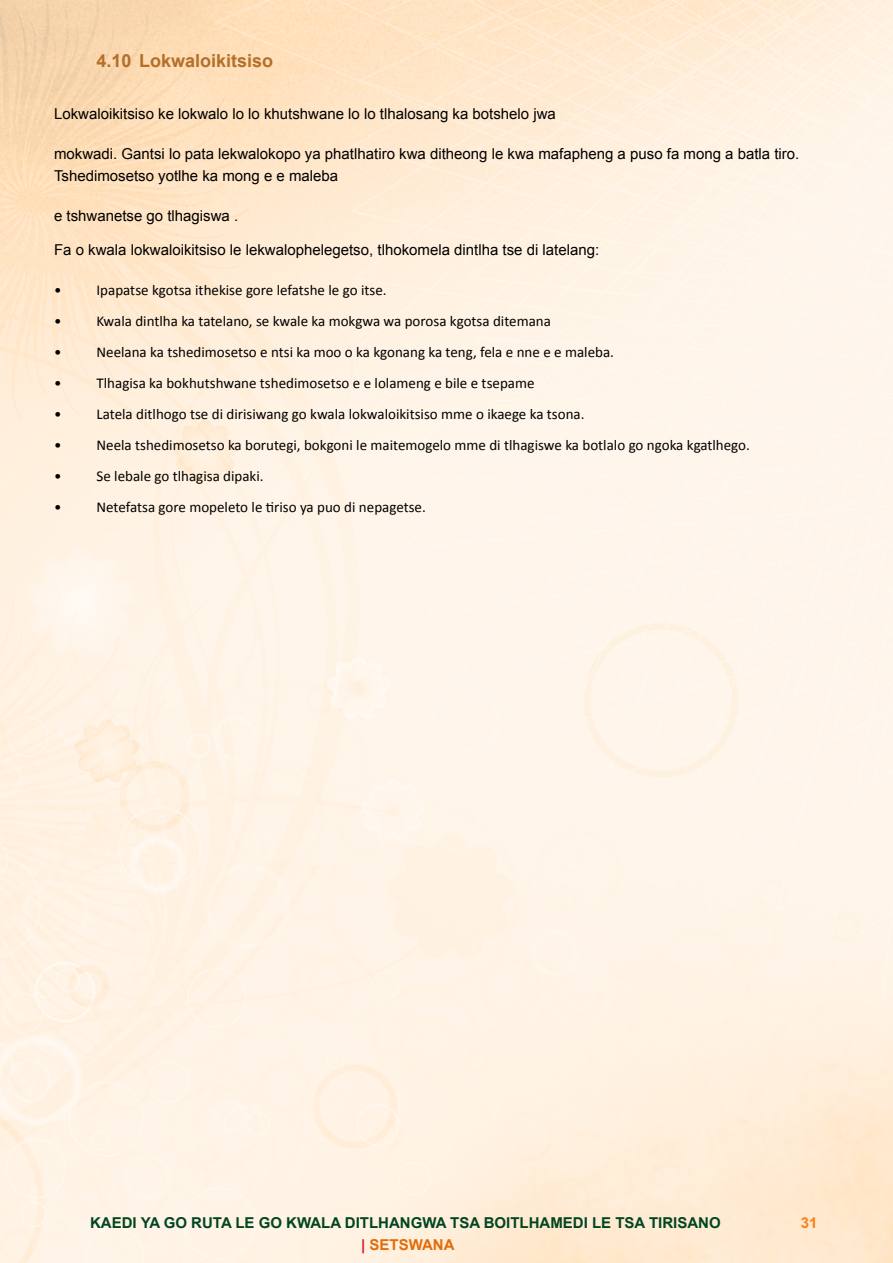
<style>
.page{position:relative;width:893px;height:1263px;background:#fff}
.page>*{position:absolute;margin:0;border:0;box-sizing:border-box;transform-origin:0 0}
.t1{font:700 18px "Arial";color:#b46f29}
.t2{font:15px "Calibri";color:#000}
.t3{font:15px/22.5px "Arial";color:#000}
.t4{font:700 15px "Arial";color:#004521}
.t5{font:700 15px "Arial";color:#e36c0a}
.t6{font:700 15px "Arial";color:#f58220}
.s1{color:#d2232a}
</style>
<div class="page">
<p class="t1" style="left:97px;top:49px;width:178px">4.10 Lokwaloikitsiso</p>
<p class="t3" style="left:54px;top:103px;width:503px">Lokwaloikitsiso ke lokwalo lo lo khutshwane lo lo tlhalosang ka botshelo jwa</p>
<p class="t3" style="left:54px;top:143px;width:747px">mokwadi. Gantsi lo pata lekwalokopo ya phatlhatiro kwa ditheong le kwa mafapheng a puso fa mong a batla tiro.<br>Tshedimosetso yotlhe ka mong e e maleba</p>
<p class="t3" style="left:54px;top:205px;width:186px">e tshwanetse go tlhagiswa .</p>
<p class="t3" style="left:54px;top:239px;width:547px">Fa o kwala lokwaloikitsiso le lekwalophelegetso, tlhokomela dintlha tse di latelang:</p>
<p class="t2" style="left:54px;top:280px;width:334px">• Ipapatse kgotsa ithekise gore lefatshe le go itse.</p>
<p class="t2" style="left:54px;top:311px;width:498px">• Kwala dintlha ka tatelano, se kwale ka mokgwa wa porosa kgotsa ditemana</p>
<p class="t2" style="left:54px;top:342px;width:561px">• Neelana ka tshedimosetso e ntsi ka moo o ka kgonang ka teng, fela e nne e e maleba.</p>
<p class="t2" style="left:54px;top:373px;width:482px">• Tlhagisa ka bokhutshwane tshedimosetso e e lolameng e bile e tsepame</p>
<p class="t2" style="left:54px;top:404px;width:532px">• Latela ditlhogo tse di dirisiwang go kwala lokwaloikitsiso mme o ikaege ka tsona.</p>
<p class="t2" style="left:54px;top:435px;width:697px">• Neela tshedimosetso ka borutegi, bokgoni le maitemogelo mme di tlhagiswe ka botlalo go ngoka kgatlhego.</p>
<p class="t2" style="left:54px;top:466px;width:211px">• Se lebale go tlhagisa dipaki.</p>
<p class="t2" style="left:54px;top:497px;width:373px">• Netefatsa gore mopeleto le tiriso ya puo di nepagetse.</p>
<p class="t4" style="left:90px;top:1212px;width:632px">KAEDI YA GO RUTA LE GO KWALA DITLHANGWA TSA BOITLHAMEDI LE TSA TIRISANO</p>
<p class="t6" style="left:801px;top:1212px;width:18px">31</p>
<p class="t5" style="left:361px;top:1235px;width:95px"><span class="s1">|</span> SETSWANA</p>
</div>
